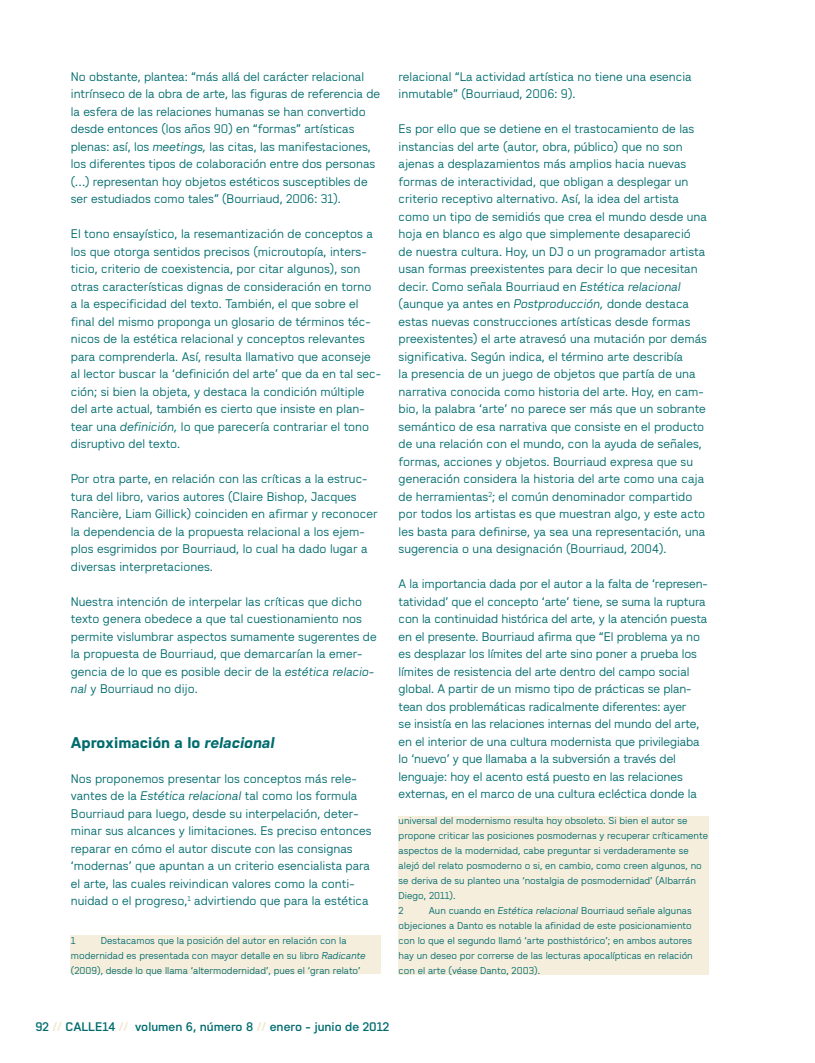
<style>
.page{position:relative;width:815px;height:1063px;background:#fff}
.page>*{position:absolute;margin:0;border:0;box-sizing:border-box;transform-origin:0 0}
.t1{font:700 15.62px "Wedding Sans";color:#006b6e}
.t2{font:12.5px/17.5px "Wedding Sans";color:#006b6e}
.t3{font:500 12.5px "Wedding Sans";color:#006b6e}
.t4{font:10px/15px "Wedding Sans";color:#006b6e}
.s1{font-style:italic}
.s2{color:#f1e3c5}
</style>
<div class="page">
<div style="left:399px;top:816px;width:310px;height:158px;background:#f6eedc"></div>
<div style="left:71px;top:935px;width:310px;height:39px;background:#f6eedc"></div>
<p class="t2" style="left:71px;top:68px;width:311px">No obstante, plantea: “más allá del carácter relacional intrínseco de la obra de arte, las figuras de referencia de la esfera de las relaciones humanas se han convertido desde entonces (los años 90) en “formas” artísticas plenas: así, los <span class="s1">meetings,</span> las citas, las manifestaciones, los diferentes tipos de colaboración entre dos personas (…) representan hoy objetos estéticos susceptibles de ser estudiados como tales” (Bourriaud, 2006: 31).</p>
<p class="t2" style="left:71px;top:225px;width:312px">El tono ensayístico, la resemantización de conceptos a los que otorga sentidos precisos (microutopía, inters&shy;ticio, criterio de coexistencia, por citar algunos), son otras características dignas de consideración en torno a la especificidad del texto. También, el que sobre el final del mismo proponga un glosario de términos téc&shy;nicos de la estética relacional y conceptos relevantes para comprenderla. Así, resulta llamativo que aconseje al lector buscar la ‘definición del arte’ que da en tal sec&shy;ción; si bien la objeta, y destaca la condición múltiple del arte actual, también es cierto que insiste en plan&shy;tear una <span class="s1">definición,</span> lo que parecería contrariar el tono disruptivo del texto.</p>
<p class="t2" style="left:71px;top:470px;width:308px">Por otra parte, en relación con las críticas a la estruc&shy;tura del libro, varios autores (Claire Bishop, Jacques Rancière, Liam Gillick) coinciden en afirmar y reconocer la dependencia de la propuesta relacional a los ejem&shy;plos esgrimidos por Bourriaud, lo cual ha dado lugar a diversas interpretaciones.</p>
<p class="t2" style="left:71px;top:593px;width:307px">Nuestra intención de interpelar las críticas que dicho texto genera obedece a que tal cuestionamiento nos permite vislumbrar aspectos sumamente sugerentes de la propuesta de Bourriaud, que demarcarían la emer&shy;gencia de lo que es posible decir de la <span class="s1">estética relacio&shy;nal</span> y Bourriaud no dijo.</p>
<p class="t1" style="left:71px;top:733px;width:205px">Aproximación a lo <span class="s1">relacional</span></p>
<p class="t2" style="left:71px;top:769px;width:302px">Nos proponemos presentar los conceptos más rele&shy;vantes de la <span class="s1">Estética relacional</span> tal como los formula Bourriaud para luego, desde su interpelación, deter&shy;minar sus alcances y limitaciones. Es preciso entonces reparar en cómo el autor discute con las consignas ‘modernas’ que apuntan a un criterio esencialista para el arte, las cuales reivindican valores como la conti&shy;nuidad o el progreso,<sup>1</sup> advirtiendo que para la estética</p>
<p class="t4" style="left:71px;top:933px;width:6px">1</p>
<p class="t4" style="left:71px;top:933px;width:296px;text-indent:30px">Destacamos que la posición del autor en relación con la modernidad es presentada con mayor detalle en su libro <span class="s1">Radicante </span>(2009), desde lo que llama ‘altermodernidad’, pues el ‘gran relato’</p>
<p class="t2" style="left:399px;top:68px;width:295px">relacional “La actividad artística no tiene una esencia inmutable” (Bourriaud, 2006: 9).</p>
<p class="t2" style="left:399px;top:120px;width:310px">Es por ello que se detiene en el trastocamiento de las instancias del arte (autor, obra, público) que no son ajenas a desplazamientos más amplios hacia nuevas formas de interactividad, que obligan a desplegar un criterio receptivo alternativo. Así, la idea del artista como un tipo de semidiós que crea el mundo desde una hoja en blanco es algo que simplemente desapareció de nuestra cultura. Hoy, un DJ o un programador artista usan formas preexistentes para decir lo que necesitan decir. Como señala Bourriaud en <span class="s1">Estética relacional </span>(aunque ya antes en <span class="s1">Postproducción,</span> donde destaca estas nuevas construcciones artísticas desde formas preexistentes) el arte atravesó una mutación por demás significativa. Según indica, el término arte describía<br>la presencia de un juego de objetos que partía de una narrativa conocida como historia del arte. Hoy, en cam&shy;bio, la palabra ‘arte’ no parece ser más que un sobrante semántico de esa narrativa que consiste en el producto de una relación con el mundo, con la ayuda de señales, formas, acciones y objetos. Bourriaud expresa que su generación considera la historia del arte como una caja de herramientas<sup>2</sup>; el común denominador compartido por todos los artistas es que muestran algo, y este acto les basta para definirse, ya sea una representación, una sugerencia o una designación (Bourriaud, 2004).</p>
<p class="t2" style="left:399px;top:575px;width:311px">A la importancia dada por el autor a la falta de ‘represen&shy;tatividad’ que el concepto ‘arte’ tiene, se suma la ruptura con la continuidad histórica del arte, y la atención puesta en el presente. Bourriaud afirma que “El problema ya no es desplazar los límites del arte sino poner a prueba los límites de resistencia del arte dentro del campo social global. A partir de un mismo tipo de prácticas se plan&shy;tean dos problemáticas radicalmente diferentes: ayer<br>se insistía en las relaciones internas del mundo del arte, en el interior de una cultura modernista que privilegiaba lo ‘nuevo’ y que llamaba a la subversión a través del lenguaje: hoy el acento está puesto en las relaciones externas, en el marco de una cultura ecléctica donde la</p>
<p class="t4" style="left:399px;top:813px;width:311px">universal del modernismo resulta hoy obsoleto. Si bien el autor se propone criticar las posiciones posmodernas y recuperar críticamente aspectos de la modernidad, cabe preguntar si verdaderamente se alejó del relato posmoderno o si, en cambio, como creen algunos, no se deriva de su planteo una ‘nostalgia de posmodernidad’ (Albarrán Diego, 2011).<br>2</p>
<p class="t4" style="left:399px;top:903px;width:296px;text-align:justify;text-indent:30px">Aun cuando en <span class="s1">Estética relacional</span> Bourriaud señale algunas objeciones a Danto es notable la afinidad de este posicionamiento con lo que el segundo llamó ‘arte posthistórico’; en ambos autores hay un deseo por correrse de las lecturas apocalípticas en relación con el arte (véase Danto, 2003).</p>
<p class="t3" style="left:35px;top:1020px;width:355px">92 <span class="s2">//</span> CALLE14 <span class="s2">//</span> volumen 6, número 8 <span class="s2">//</span> enero - junio de 2012</p>
</div>
